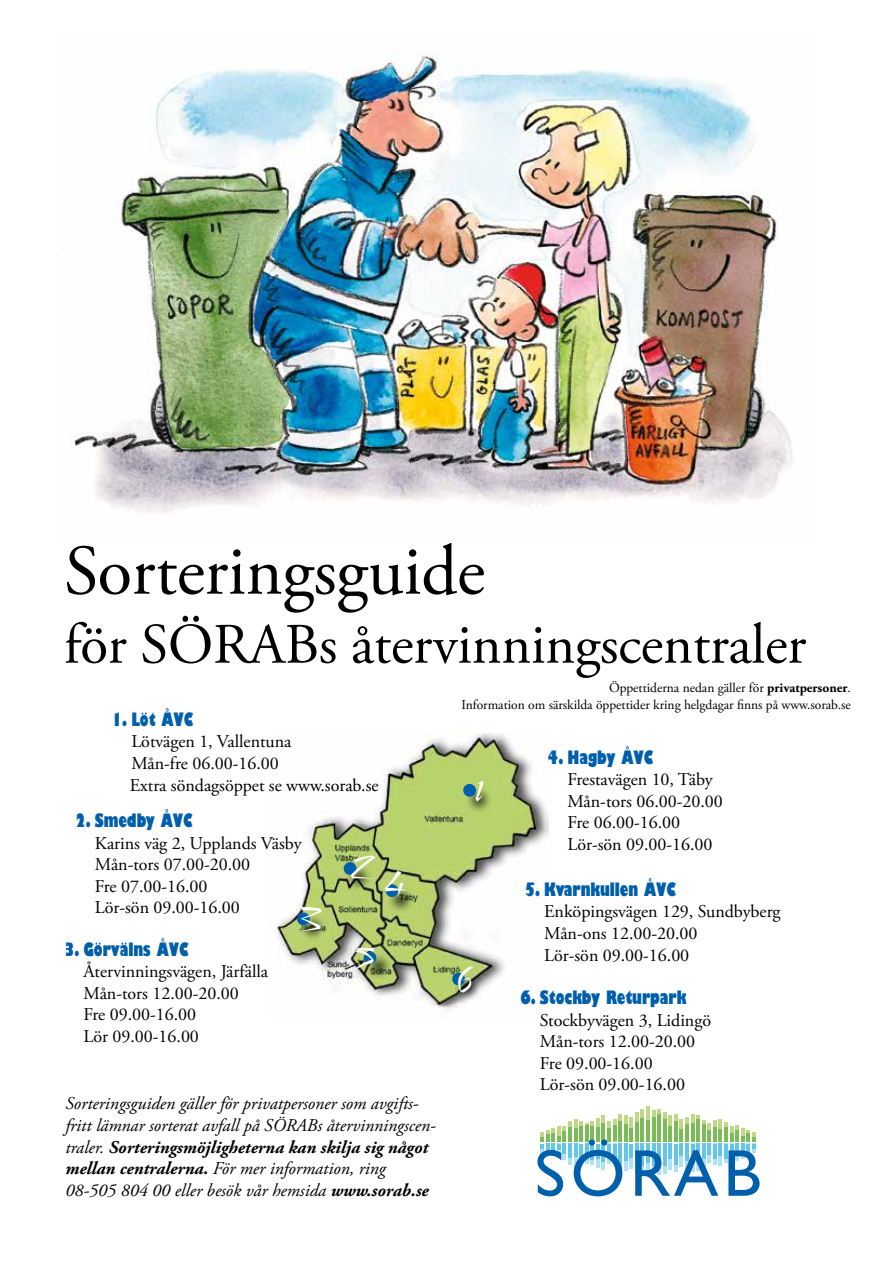
<style>
.page{position:relative;width:893px;height:1263px;background:#fff}
.page>*{position:absolute;margin:0;border:0;box-sizing:border-box;transform-origin:0 0}
.t1{font:70.95px "Adobe Garamond Pro";letter-spacing:-.005em;color:#000}
.t2{font:57px "Adobe Garamond Pro";letter-spacing:-.005em;color:#000}
.t3{font:39px "Still Time";color:#fff}
.t4{font:36px "Still Time";color:#fff}
.t5{font:18px/21.6px "Adobe Garamond Pro";color:#000}
.t6{font:italic 18px/21.6px "Adobe Garamond Pro";color:#000}
.t7{font:800 condensed 18px "Gill Sans";color:#005faa}
.t8{font:13.5px/16.2px "Adobe Garamond Pro";color:#000;text-align:right}
.s1{font-weight:700}
</style>
<div class="page">
<img style="left:71px;top:53px;width:722px;height:460px">
<img style="left:277px;top:733px;width:272px;height:277px">
<div style="left:464px;top:785px;width:29px;height:28px;background:#000;opacity:.7"></div>
<div style="left:463px;top:784px;width:13px;height:13px;background:#005faa;border-radius:50%"></div>
<div style="left:345px;top:863px;width:28px;height:28px;background:#000;opacity:.7"></div>
<div style="left:344px;top:862px;width:12px;height:13px;background:#005faa;border-radius:50%"></div>
<div style="left:387px;top:885px;width:28px;height:28px;background:#000;opacity:.7"></div>
<div style="left:386px;top:884px;width:12px;height:13px;background:#005faa;border-radius:50%"></div>
<div style="left:298px;top:914px;width:28px;height:28px;background:#000;opacity:.7"></div>
<div style="left:297px;top:912px;width:13px;height:13px;background:#005faa;border-radius:50%"></div>
<div style="left:365px;top:953px;width:28px;height:28px;background:#000;opacity:.7"></div>
<div style="left:364px;top:951px;width:12px;height:13px;background:#005faa;border-radius:50%"></div>
<div style="left:453px;top:974px;width:29px;height:28px;background:#000;opacity:.7"></div>
<div style="left:452px;top:973px;width:13px;height:12px;background:#005faa;border-radius:50%"></div>
<hr style="left:568px;top:1144px;width:4px;height:20px;background:#b1e2f4">
<hr style="left:624px;top:1144px;width:3px;height:26px;background:#b1e2f4">
<svg style="left:724px;top:1158px;width:4px;height:5px"></svg>
<hr style="left:568px;top:1121px;width:4px;height:20px;background:#c0d886">
<svg style="left:657px;top:1109px;width:4px;height:5px"></svg>
<hr style="left:652px;top:1110px;width:3px;height:31px;background:#c0d886">
<hr style="left:646px;top:1106px;width:4px;height:35px;background:#c0d886">
<hr style="left:663px;top:1111px;width:3px;height:30px;background:#c0d886">
<hr style="left:635px;top:1111px;width:3px;height:30px;background:#c0d886">
<hr style="left:630px;top:1117px;width:3px;height:24px;background:#c0d886">
<hr style="left:624px;top:1114px;width:3px;height:27px;background:#c0d886">
<hr style="left:641px;top:1109px;width:3px;height:32px;background:#c0d886">
<hr style="left:680px;top:1118px;width:3px;height:23px;background:#c0d886">
<hr style="left:674px;top:1114px;width:3px;height:27px;background:#c0d886">
<hr style="left:669px;top:1115px;width:3px;height:26px;background:#c0d886">
<hr style="left:685px;top:1117px;width:4px;height:24px;background:#c0d886">
<hr style="left:613px;top:1119px;width:3px;height:22px;background:#c0d886">
<hr style="left:607px;top:1121px;width:4px;height:20px;background:#c0d886">
<hr style="left:602px;top:1115px;width:3px;height:26px;background:#c0d886">
<hr style="left:618px;top:1114px;width:4px;height:27px;background:#c0d886">
<hr style="left:702px;top:1120px;width:3px;height:21px;background:#c0d886">
<hr style="left:696px;top:1115px;width:4px;height:26px;background:#c0d886">
<hr style="left:691px;top:1114px;width:3px;height:27px;background:#c0d886">
<hr style="left:708px;top:1122px;width:3px;height:19px;background:#c0d886">
<hr style="left:591px;top:1121px;width:3px;height:20px;background:#c0d886">
<hr style="left:585px;top:1123px;width:3px;height:18px;background:#c0d886">
<hr style="left:596px;top:1118px;width:3px;height:23px;background:#c0d886">
<hr style="left:574px;top:1119px;width:3px;height:22px;background:#c0d886">
<hr style="left:563px;top:1125px;width:3px;height:16px;background:#c0d886">
<svg style="left:579px;top:1121px;width:4px;height:20px"></svg>
<hr style="left:730px;top:1126px;width:3px;height:15px;background:#c0d886">
<hr style="left:719px;top:1119px;width:3px;height:22px;background:#c0d886">
<hr style="left:713px;top:1120px;width:3px;height:21px;background:#c0d886">
<hr style="left:724px;top:1122px;width:4px;height:19px;background:#c0d886">
<svg style="left:735px;top:1125px;width:4px;height:3px"></svg>
<hr style="left:557px;top:1126px;width:3px;height:15px;background:#c0d886">
<hr style="left:657px;top:1114px;width:4px;height:27px;background:#7bbb58">
<hr style="left:652px;top:1117px;width:3px;height:24px;background:#7bbb58">
<hr style="left:646px;top:1120px;width:4px;height:21px;background:#7bbb58">
<hr style="left:663px;top:1119px;width:3px;height:22px;background:#7bbb58">
<hr style="left:635px;top:1122px;width:3px;height:19px;background:#7bbb58">
<hr style="left:630px;top:1127px;width:3px;height:14px;background:#7bbb58">
<hr style="left:624px;top:1124px;width:3px;height:17px;background:#7bbb58">
<hr style="left:641px;top:1117px;width:3px;height:24px;background:#7bbb58">
<hr style="left:674px;top:1121px;width:3px;height:20px;background:#7bbb58">
<hr style="left:669px;top:1126px;width:3px;height:15px;background:#7bbb58">
<hr style="left:685px;top:1124px;width:4px;height:17px;background:#7bbb58">
<hr style="left:613px;top:1125px;width:3px;height:16px;background:#7bbb58">
<hr style="left:602px;top:1123px;width:3px;height:18px;background:#7bbb58">
<hr style="left:618px;top:1121px;width:4px;height:20px;background:#7bbb58">
<hr style="left:702px;top:1124px;width:3px;height:17px;background:#7bbb58">
<hr style="left:696px;top:1119px;width:4px;height:22px;background:#7bbb58">
<hr style="left:691px;top:1122px;width:3px;height:19px;background:#7bbb58">
<hr style="left:591px;top:1126px;width:3px;height:15px;background:#7bbb58">
<hr style="left:585px;top:1125px;width:3px;height:16px;background:#7bbb58">
<hr style="left:596px;top:1127px;width:3px;height:14px;background:#7bbb58">
<hr style="left:568px;top:1127px;width:4px;height:14px;background:#7bbb58">
<hr style="left:713px;top:1126px;width:3px;height:15px;background:#7bbb58">
<hr style="left:724px;top:1127px;width:4px;height:14px;background:#7bbb58">
<hr style="left:624px;top:1144px;width:3px;height:17px;background:#62c6e9">
<hr style="left:568px;top:1144px;width:4px;height:14px;background:#62c6e9">
<hr style="left:724px;top:1144px;width:4px;height:14px;background:#62c6e9">
<svg style="left:574px;top:1128px;width:48px;height:68px"></svg>
<svg style="left:630px;top:1129px;width:92px;height:67px"></svg>
<svg style="left:728px;top:1128px;width:32px;height:68px"></svg>
<svg style="left:537px;top:1128px;width:29px;height:68px"></svg>
<h1 class="t1" style="left:64px;top:528px;width:423px">Sorteringsguide</h1>
<h2 class="t2" style="left:64px;top:610px;width:744px">för SÖRABs återvinningscentraler</h2>
<p class="t8" style="left:461px;top:680px;width:391px">Öppettiderna nedan gäller för <span class="s1">privatpersoner</span>.<br>Information om särskilda öppettider kring helgdagar finns på www.sorab.se</p>
<p class="t7" style="left:112px;top:708px;width:83px">1. Löt ÅVC</p>
<p class="t5" style="left:130px;top:731px;width:250px">Lötvägen 1, Vallentuna<br>Mån-fre 06.00-16.00<br>Extra söndagsöppet se www.sorab.se</p>
<p class="t7" style="left:548px;top:746px;width:107px">4. Hagby ÅVC</p>
<p class="t5" style="left:567px;top:769px;width:157px">Frestavägen 10, Täby<br>Mån-tors 06.00-20.00<br>Fre 06.00-16.00<br>Lör-sön 09.00-16.00</p>
<h3 class="t3" style="left:473px;top:768px;width:8px">1</h3>
<p class="t7" style="left:75px;top:809px;width:119px">2. Smedby ÅVC</p>
<p class="t5" style="left:95px;top:833px;width:208px">Karins väg 2, Upplands Väsby<br>Mån-tors 07.00-20.00<br>Fre 07.00-16.00<br>Lör-sön 09.00-16.00</p>
<h3 class="t4" style="left:351px;top:842px;width:22px">2</h3>
<h3 class="t4" style="left:384px;top:860px;width:22px">4</h3>
<p class="t7" style="left:525px;top:878px;width:153px">5. Kvarnkullen ÅVC</p>
<p class="t5" style="left:544px;top:901px;width:238px">Enköpingsvägen 129, Sundbyberg<br>Mån-ons 12.00-20.00<br>Lör-sön 09.00-16.00</p>
<h3 class="t4" style="left:298px;top:895px;width:23px">3</h3>
<p class="t7" style="left:64px;top:938px;width:126px">3. Görvälns ÅVC</p>
<p class="t5" style="left:84px;top:961px;width:186px">Återvinningsvägen, Järfälla<br>Mån-tors 12.00-20.00<br>Fre 09.00-16.00<br>Lör 09.00-16.00</p>
<h3 class="t4" style="left:353px;top:935px;width:21px">5</h3>
<h3 class="t4" style="left:456px;top:961px;width:15px">6</h3>
<p class="t7" style="left:520px;top:986px;width:167px">6. Stockby Returpark</p>
<p class="t5" style="left:540px;top:1010px;width:173px">Stockbyvägen 3, Lidingö<br>Mån-tors 12.00-20.00<br>Fre 09.00-16.00<br>Lör-sön 09.00-16.00</p>
<p class="t6" style="left:65px;top:1093px;width:372px">Sorteringsguiden gäller för privatpersoner som avgifts&shy;fritt lämnar sorterat avfall på SÖRABs återvinningscen&shy;traler. <span class="s1">Sorteringsmöjligheterna kan skilja sig något mellan centralerna.</span> För mer information, ring 08-505 804 00 eller besök vår hemsida <span class="s1">www.sorab.se</span></p>
</div>
